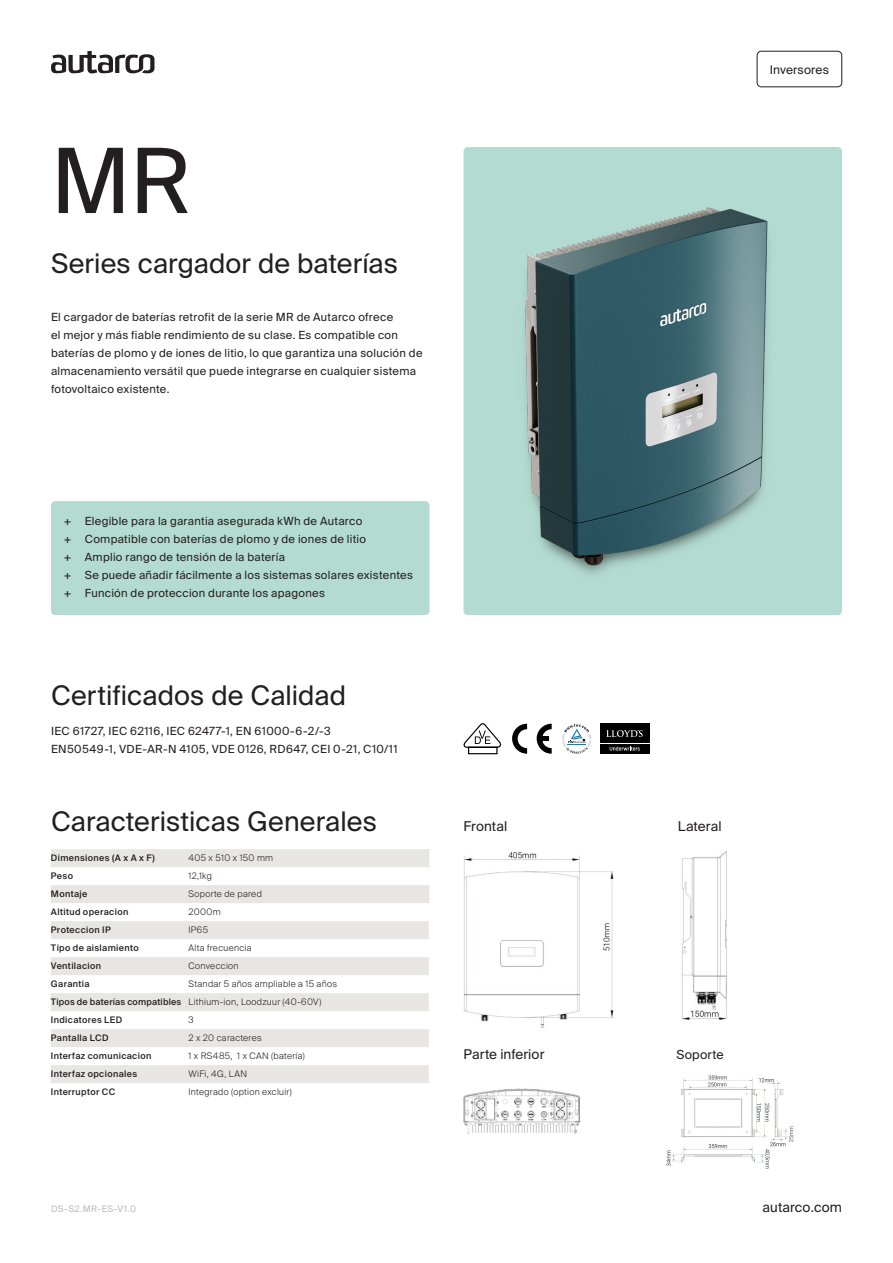
<style>
.page{position:relative;width:893px;height:1263px;background:#fff}
.page>*{position:absolute;margin:0;border:0;box-sizing:border-box;transform-origin:0 0}
.Header_01{font:90px "Suisse Intl";color:#231f20}
.Header_03{font:27px "Suisse Intl";letter-spacing:.005em;color:#231f20}
.Paragraph_Style_01{font:13.5px "Suisse Intl";letter-spacing:.005em;color:#231f20}
.Paragraph_Style_01-2{font:12.45px "Suisse Intl";letter-spacing:.015em;color:#231f20}
.Tag_first_page{font:12px "Suisse Intl";letter-spacing:.01em;color:#231f20}
.Paragraph_Style_02{font:11.25px/18px "Suisse Intl";letter-spacing:.025em;color:#231f20}
.Paragraph_Style_02_-_Bullet_points{font:11.25px "Suisse Intl";letter-spacing:.03em;color:#231f20}
.Table_text___values_-_light{font:300 9px "Suisse Intl";letter-spacing:.035em;color:#231f20}
.Table_Text__lines{font:500 9px/18px "Suisse Intl";letter-spacing:.04em;color:#231f20}
.Table_Text__lines-2{font:500 9px/18px "Suisse Intl";letter-spacing:.02em;color:#231f20}
.Paragraph_Style_02-2{font:9px "Suisse Intl";letter-spacing:.04em;color:#bfbcb9}
</style>
<div class="page">
<svg style="left:51px;top:51px;width:103px;height:22px"></svg>
<div style="left:51px;top:849px;width:378px;height:18px;background:#e8e6e3"></div>
<div style="left:51px;top:885px;width:378px;height:18px;background:#e8e6e3"></div>
<div style="left:51px;top:921px;width:378px;height:18px;background:#e8e6e3"></div>
<div style="left:51px;top:957px;width:378px;height:18px;background:#e8e6e3"></div>
<div style="left:51px;top:993px;width:378px;height:18px;background:#e8e6e3"></div>
<div style="left:51px;top:1029px;width:378px;height:18px;background:#e8e6e3"></div>
<div style="left:51px;top:1065px;width:378px;height:18px;background:#e8e6e3"></div>
<svg style="left:512px;top:724px;width:15px;height:30px"></svg>
<svg style="left:536px;top:724px;width:16px;height:30px"></svg>
<div style="left:539px;top:736px;width:10px;height:5px;background:#000001"></div>
<svg style="left:463px;top:723px;width:38px;height:32px"></svg>
<svg style="left:562px;top:724px;width:29px;height:30px"></svg>
<div style="left:600px;top:744px;width:49px;height:10px;background:#000001"></div>
<svg style="left:610px;top:747px;width:30px;height:4px"></svg>
<div style="left:600px;top:724px;width:49px;height:19px;background:#000001"></div>
<svg style="left:606px;top:730px;width:37px;height:7px"></svg>
<img style="left:463px;top:852px;width:151px;height:176px">
<img style="left:681px;top:851px;width:46px;height:169px">
<img style="left:666px;top:1075px;width:128px;height:93px">
<div style="left:757px;top:51px;width:85px;height:36px;border:1px solid #231f20;border-radius:4px"></div>
<div style="left:51px;top:501px;width:378px;height:114px;background:#b4dbd1;border-radius:4px"></div>
<img style="left:463px;top:1088px;width:116px;height:46px">
<div style="left:463px;top:147px;width:379px;height:468px;background:#b4dbd1;border-radius:4px"></div>
<img style="left:463px;top:171px;width:306px;height:420px">
<p class="Header_01" style="left:51px;top:129px;width:142px">MR</p>
<p class="Header_03" style="left:51px;top:248px;width:348px">Series cargador de baterías</p>
<p class="Paragraph_Style_02" style="left:51px;top:308px;width:373px">El cargador de baterías retrofit de la serie MR de Autarco ofrece<br>el mejor y más fiable rendimiento de su clase. Es compatible con baterías de plomo y de iones de litio, lo que garantiza una solución de almacenamiento versátil que puede integrarse en cualquier sistema fotovoltaico existente.</p>
<p class="Tag_first_page" style="left:770px;top:63px;width:61px">Inversores</p>
<p class="Paragraph_Style_02" style="left:64px;top:512px;width:300px">+ Elegible para la garantia asegurada kWh de Autarco</p>
<p class="Paragraph_Style_02" style="left:64px;top:530px;width:304px">+ Compatible con baterías de plomo y de iones de litio</p>
<p class="Paragraph_Style_02" style="left:64px;top:548px;width:223px">+ Amplio rango de tensión de la batería</p>
<p class="Paragraph_Style_02" style="left:64px;top:566px;width:351px">+ Se puede añadir fácilmente a los sistemas solares existentes</p>
<p class="Paragraph_Style_02" style="left:64px;top:584px;width:263px">+ Función de proteccion durante los apagones</p>
<p class="Header_03" style="left:51px;top:680px;width:297px">Certificados de Calidad</p>
<p class="Paragraph_Style_02_-_Bullet_points" style="left:51px;top:725px;width:281px">IEC 61727, IEC 62116, IEC 62477-1, EN 61000-6-2/-3</p>
<p class="Paragraph_Style_02_-_Bullet_points" style="left:51px;top:743px;width:348px">EN50549-1, VDE-AR-N 4105, VDE 0126, RD647, CEI 0-21, C10/11</p>
<p class="Header_03" style="left:51px;top:806px;width:327px">Caracteristicas Generales</p>
<p class="Table_text___values_-_light" style="left:189px;top:853px;width:86px">405 x 510 x 150 mm</p>
<p class="Table_text___values_-_light" style="left:189px;top:871px;width:25px">12,1kg</p>
<p class="Table_text___values_-_light" style="left:189px;top:889px;width:75px">Soporte de pared</p>
<p class="Table_text___values_-_light" style="left:189px;top:907px;width:34px">2000m</p>
<p class="Table_text___values_-_light" style="left:189px;top:925px;width:21px">IP65</p>
<p class="Table_text___values_-_light" style="left:189px;top:943px;width:65px">Alta frecuencia</p>
<p class="Table_text___values_-_light" style="left:189px;top:961px;width:52px">Conveccion</p>
<p class="Table_text___values_-_light" style="left:189px;top:979px;width:150px">Standar 5 años ampliable a 15 años</p>
<p class="Table_text___values_-_light" style="left:189px;top:997px;width:134px">Lithium-ion, Loodzuur (40-60V)</p>
<p class="Table_text___values_-_light" style="left:189px;top:1015px;width:7px">3</p>
<p class="Table_text___values_-_light" style="left:189px;top:1033px;width:75px">2 x 20 caracteres</p>
<p class="Table_text___values_-_light" style="left:189px;top:1051px;width:118px">1 x RS485, 1 x CAN (batería)</p>
<p class="Table_text___values_-_light" style="left:189px;top:1069px;width:60px">WiFi, 4G, LAN</p>
<p class="Table_text___values_-_light" style="left:189px;top:1087px;width:105px">Integrado (option excluir)</p>
<p class="Table_Text__lines" style="left:51px;top:849px;width:105px">Dimensiones (A x A x F)<br>Peso<br>Montaje<br>Altitud operacion</p>
<p class="Table_Text__lines" style="left:51px;top:921px;width:61px">Proteccion IP</p>
<p class="Table_Text__lines" style="left:51px;top:939px;width:89px">Tipo de aislamiento</p>
<p class="Table_Text__lines" style="left:51px;top:957px;width:52px">Ventilacion</p>
<p class="Table_Text__lines" style="left:51px;top:975px;width:40px">Garantia</p>
<p class="Table_Text__lines-2" style="left:51px;top:993px;width:132px">Tipos de baterías compatibles<br>Indicatores LED</p>
<p class="Table_Text__lines" style="left:51px;top:1029px;width:102px">Pantalla LCD<br>Interfaz comunicacion<br>Interfaz opcionales</p>
<p class="Table_Text__lines" style="left:51px;top:1083px;width:66px">Interruptor CC</p>
<p class="Paragraph_Style_02-2" style="left:51px;top:1203px;width:86px">DS-S2.MR-ES-V1.0</p>
<p class="Paragraph_Style_01" style="left:463px;top:818px;width:45px">Frontal</p>
<p class="Paragraph_Style_01" style="left:678px;top:818px;width:45px">Lateral</p>
<p class="Paragraph_Style_01" style="left:463px;top:1046px;width:82px">Parte inferior</p>
<p class="Paragraph_Style_01-2" style="left:676px;top:1047px;width:49px">Soporte</p>
<p class="Paragraph_Style_01" style="left:763px;top:1199px;width:81px">autarco.com</p>
</div>
